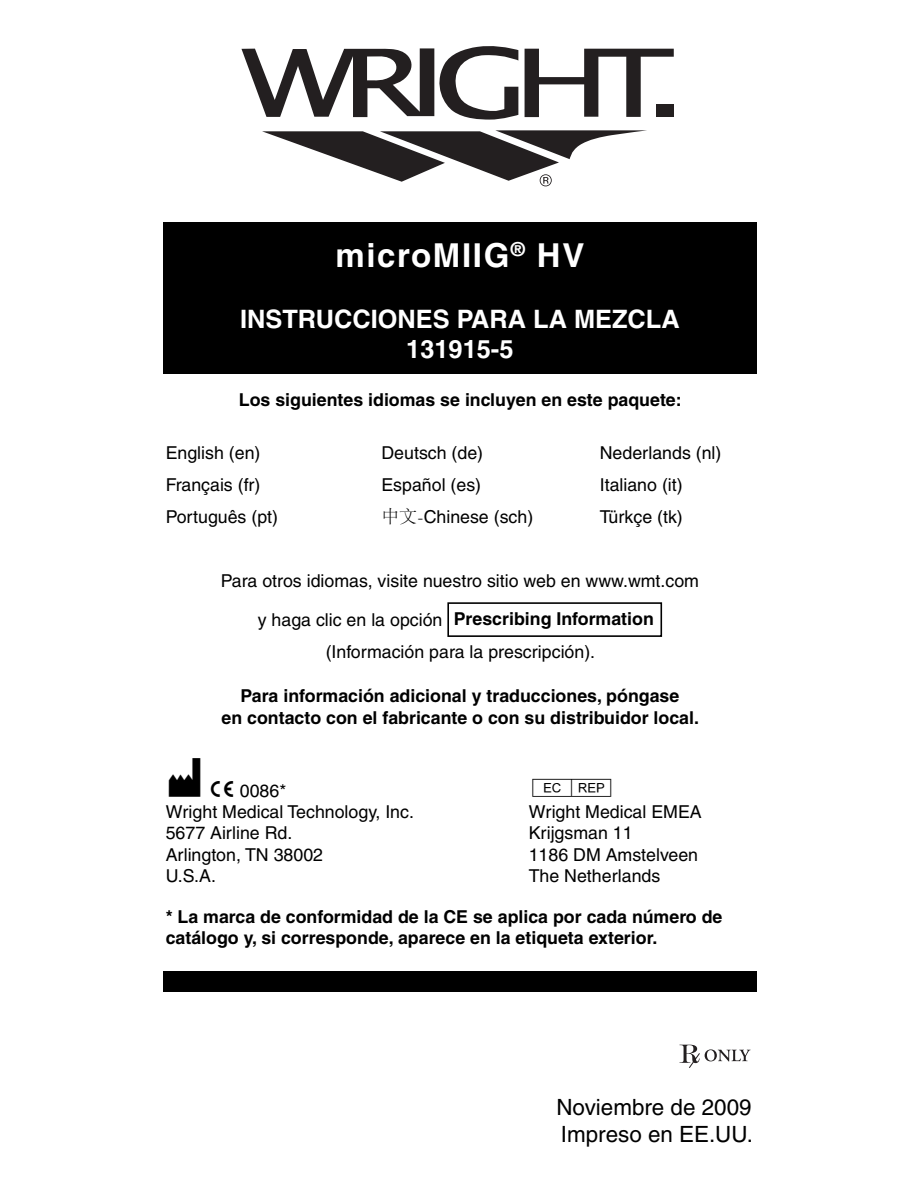
<style>
.page{position:relative;width:918px;height:1188px;background:#fff}
.page>*{position:absolute;margin:0;border:0;box-sizing:border-box;transform-origin:0 0}
.t1{font:43.2px "mdd en 980";color:#000}
.t2{font:700 33px "Helvetica";letter-spacing:.05em;color:#fff}
.t3{font:700 25.35px/30.5px "Helvetica";color:#fff;text-align:center}
.t4{font:22.35px/26.8px "Helvetica";color:#000}
.t5{font:17.7px/38.2px "Helvetica";color:#000;text-align:center}
.t6{font:700 17.7px/21.3px "Helvetica";color:#000;text-align:center}
.s1{font-family:"Adobe Song Std Light G Bpc EUC H"}
.s2{font-weight:700}
.s3{font-family:"mdd en 980"}
</style>
<div class="page">
<svg style="left:241px;top:46px;width:277px;height:74px"></svg>
<svg style="left:525px;top:49px;width:149px;height:68px"></svg>
<div style="left:656px;top:105px;width:17px;height:12px;background:#231f20"></div>
<svg style="left:262px;top:130px;width:385px;height:56px"></svg>
<div style="left:163px;top:222px;width:594px;height:152px;background:#000"></div>
<div style="left:447px;top:602px;width:215px;height:35px;border:2px solid #000"></div>
<div style="left:163px;top:972px;width:594px;height:20px;background:#000"></div>
<svg style="left:679px;top:1045px;width:72px;height:23px"></svg>
<h2 class="t2" style="left:335px;top:241px;width:251px">microMIIG<sup>®</sup> HV</h2>
<h3 class="t3" style="left:240px;top:305px;width:441px">INSTRUCCIONES PARA LA MEZCLA<br>131915-5</h3>
<p class="t6" style="left:239px;top:391px;width:444px">Los siguientes idiomas se incluyen en este paquete:</p>
<p class="t5" style="left:166px;top:435px;width:96px">English (en)</p>
<p class="t5" style="left:381px;top:435px;width:103px">Deutsch (de)</p>
<p class="t5" style="left:600px;top:435px;width:123px">Nederlands (nl)</p>
<p class="t5" style="left:166px;top:467px;width:96px">Français (fr)</p>
<p class="t5" style="left:381px;top:467px;width:101px">Español (es)</p>
<p class="t5" style="left:600px;top:467px;width:84px">Italiano (it)</p>
<p class="t5" style="left:166px;top:499px;width:114px">Português (pt)</p>
<p class="t5" style="left:381px;top:499px;width:153px"><span class="s1">中文-</span>Chinese (sch)</p>
<p class="t5" style="left:600px;top:499px;width:85px">Türkçe (tk)</p>
<p class="t5" style="left:221px;top:563px;width:480px">Para otros idiomas, visite nuestro sitio web en www.wmt.com y haga clic en la opción <span class="s2">Prescribing Information</span></p>
<p class="t5" style="left:326px;top:634px;width:271px">(Información para la prescripción).</p>
<p class="t6" style="left:222px;top:687px;width:479px">Para información adicional y traducciones, póngase<br>en contacto con el fabricante o con su distribuidor local.</p>
<h1 class="t1" style="left:166px;top:758px;width:37px">M</h1>
<p class="t5" style="left:166px;top:794px;width:250px">Wright Medical Technology, Inc.</p>
<p class="t5" style="left:529px;top:794px;width:175px">Wright Medical EMEA</p>
<p class="t5" style="left:166px;top:815px;width:128px">5677 Airline Rd.</p>
<p class="t5" style="left:529px;top:815px;width:105px">Krijgsman 11</p>
<p class="t5" style="left:210px;top:773px;width:78px"><span class="s3">C</span> 0086*</p>
<h1 class="t1" style="left:529px;top:758px;width:89px">P</h1>
<p class="t5" style="left:166px;top:837px;width:159px">Arlington, TN 38002</p>
<p class="t5" style="left:529px;top:837px;width:171px">1186 DM Amstelveen</p>
<p class="t5" style="left:166px;top:858px;width:52px">U.S.A.</p>
<p class="t5" style="left:529px;top:858px;width:133px">The Netherlands</p>
<p class="t6" style="left:166px;top:907px;width:558px;text-align:left">* La marca de conformidad de la CE se aplica por cada número de catálogo y, si corresponde, aparece en la etiqueta exterior.</p>
<p class="t4" style="left:556px;top:1095px;width:198px">Noviembre de 2009<br>Impreso en EE.UU.</p>
</div>
